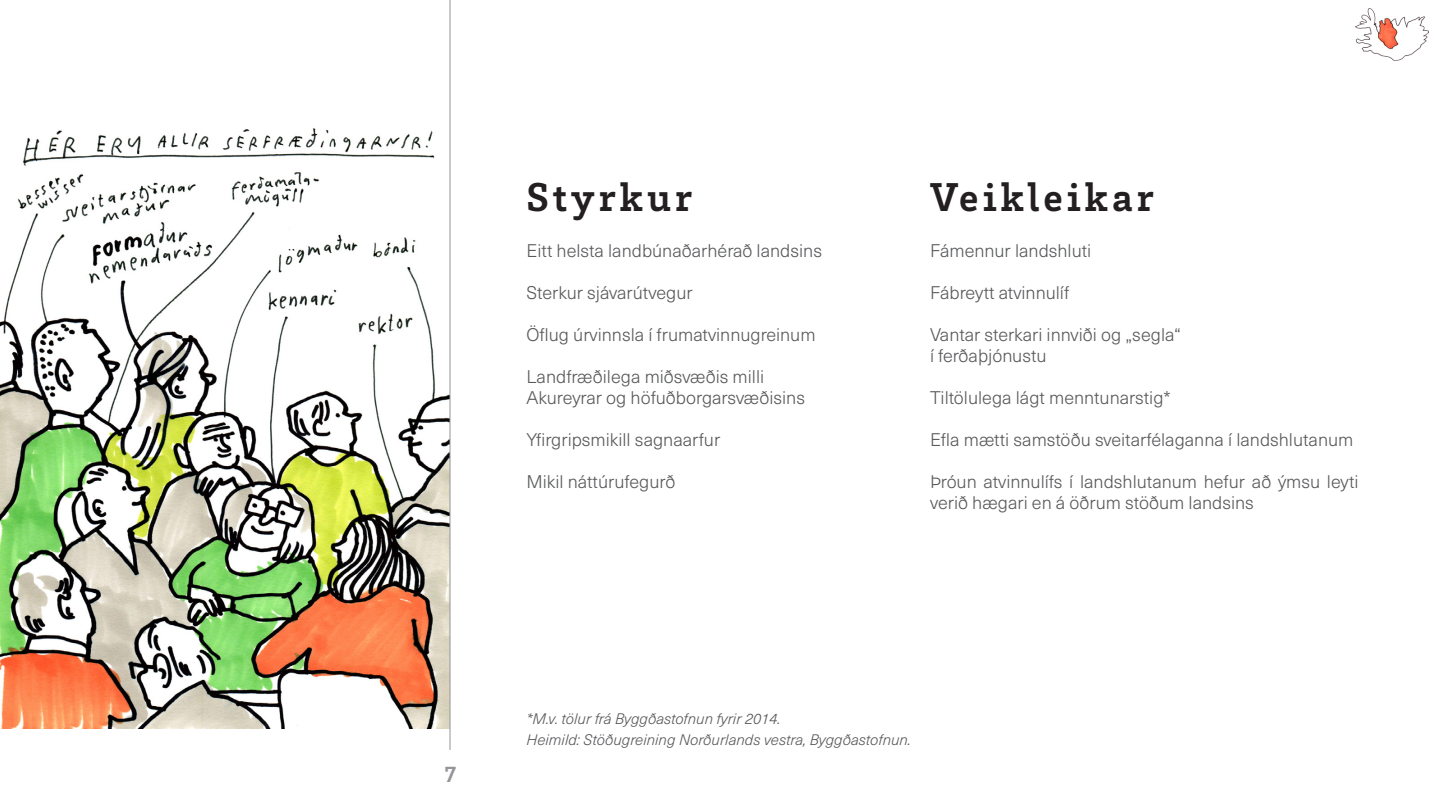
<style>
.page{position:relative;width:1440px;height:810px;background:#fff}
.page>*{position:absolute;margin:0;border:0;box-sizing:border-box;transform-origin:0 0}
.Fyrirsögn{font:700 41.25px "Brix Slab";letter-spacing:.1em;color:#231f20}
.Fyrirsögn-2{font:700 22.5px "Brix Slab";color:#939598}
.Meginmál{font:300 18px/21px "Neue Haas Unica W1 G";color:#57585a}
.Meginmál-2{font:italic 300 15px "Neue Haas Unica W1 G";color:#57585a}
</style>
<div class="page">
<img style="left:1355px;top:8px;width:74px;height:53px">
<img style="left:0;top:123px;width:450px;height:605px">
<hr style="left:450px;top:0;width:1px;height:750px;background:#939598">
<p class="Fyrirsögn" style="left:526px;top:170px;width:167px">Styrkur</p>
<p class="Fyrirsögn" style="left:930px;top:170px;width:226px">Veikleikar</p>
<p class="Meginmál" style="left:526px;top:239px;width:297px">Eitt helsta landbúnaðarhérað landsins</p>
<p class="Meginmál" style="left:526px;top:281px;width:168px">Sterkur sjávarútvegur</p>
<p class="Meginmál" style="left:526px;top:323px;width:291px">Öflug úrvinnsla í frumatvinnugreinum</p>
<p class="Meginmál" style="left:526px;top:365px;width:239px">Landfræðilega miðsvæðis milli</p>
<p class="Meginmál" style="left:526px;top:386px;width:280px">Akureyrar og höfuðborgarsvæðisins</p>
<p class="Meginmál" style="left:526px;top:428px;width:195px">Yfirgripsmikill sagnaarfur</p>
<p class="Meginmál" style="left:526px;top:470px;width:150px">Mikil náttúrufegurð</p>
<p class="Meginmál" style="left:930px;top:239px;width:163px">Fámennur landshluti</p>
<p class="Meginmál" style="left:930px;top:281px;width:141px">Fábreytt atvinnulíf</p>
<p class="Meginmál" style="left:930px;top:323px;width:253px">Vantar sterkari innviði og „segla“</p>
<p class="Meginmál" style="left:930px;top:344px;width:118px">í ferðaþjónustu</p>
<p class="Meginmál" style="left:930px;top:386px;width:242px">Tiltölulega lágt menntunarstig*</p>
<p class="Meginmál" style="left:930px;top:428px;width:425px">Efla mætti samstöðu sveitarfélaganna í landshlutanum</p>
<p class="Meginmál" style="left:930px;top:470px;width:430px">Þróun atvinnulífs í landshlutanum hefur að ýmsu leyti verið hægari en á öðrum stöðum landsins</p>
<p class="Fyrirsögn-2" style="left:445px;top:760px;width:13px">7</p>
<p class="Meginmál-2" style="left:526px;top:708px;width:256px">*M.v. tölur frá Byggðastofnun fyrir 2014.</p>
<p class="Meginmál-2" style="left:526px;top:729px;width:386px">Heimild: Stöðugreining Norðurlands vestra, Byggðastofnun.</p>
</div>
